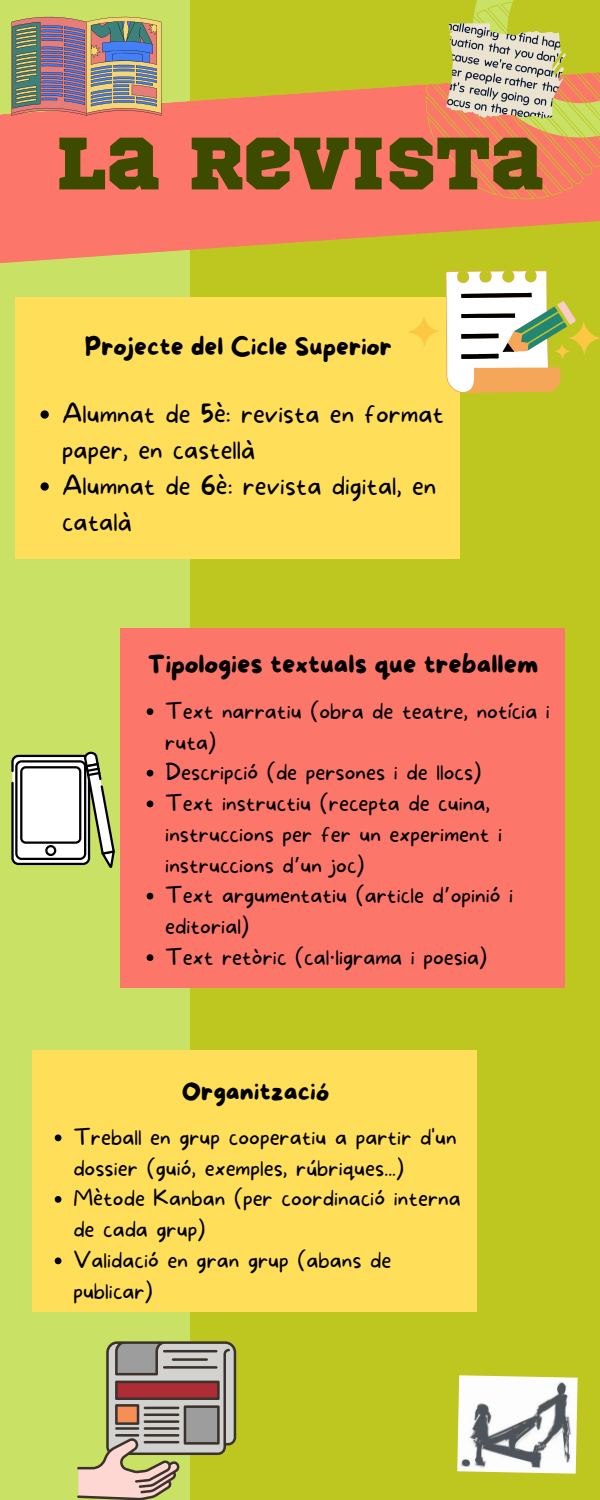
<style>
.page{position:relative;width:600px;height:1500px;background:#bec720}
.page>*{position:absolute;margin:0;border:0;box-sizing:border-box;transform-origin:0 0}
.t1{font:74px "Sports World";color:#3c4b00}
.t2{font:100 26px/36px "More Sugar";color:#000}
.t3{font:26px "More Sugar";color:#000}
.t4{font:25px "More Sugar";color:#000}
.t5{font:100 22px/30.8px "More Sugar";color:#000}
.s1{font-family:"Noto Sans Gurmukhi";font-weight:400}
.s2{font-family:"Noto Sans";font-weight:400}
</style>
<div class="page">
<div style="left:0;top:0;width:190px;height:1499px;background:#c9e265"></div>
<svg style="left:0;top:71px;width:600px;height:192px;fill:#fc766a"></svg>
<div style="left:16px;top:297px;width:444px;height:262px;background:#ffde59"></div>
<div style="left:120px;top:628px;width:445px;height:360px;background:#fc766a"></div>
<div style="left:33px;top:1050px;width:444px;height:261px;background:#ffde59"></div>
<img style="left:457px;top:1375px;width:121px;height:99px">
<svg style="left:11px;top:16px;width:150px;height:100px;background:#978783"></svg>
<svg style="left:419px;top:0;width:181px;height:219px"></svg>
<svg style="left:11px;top:752px;width:104px;height:116px"></svg>
<svg style="left:77px;top:1341px;width:159px;height:159px"></svg>
<hr style="left:144px;top:1407px;width:35px;height:2px;background:#3a322b">
<hr style="left:144px;top:1414px;width:35px;height:2px;background:#3a322b">
<hr style="left:144px;top:1420px;width:35px;height:3px;background:#3a322b">
<hr style="left:144px;top:1427px;width:35px;height:3px;background:#3a322b">
<hr style="left:144px;top:1434px;width:35px;height:3px;background:#3a322b">
<hr style="left:144px;top:1441px;width:35px;height:2px;background:#3a322b">
<hr style="left:115px;top:1427px;width:24px;height:3px;background:#3a322b">
<hr style="left:115px;top:1434px;width:24px;height:3px;background:#3a322b">
<svg style="left:409px;top:317px;width:30px;height:30px"></svg>
<svg style="left:446px;top:271px;width:154px;height:122px"></svg>
<svg style="left:41px;top:410px;width:8px;height:9px"></svg>
<svg style="left:41px;top:482px;width:8px;height:9px"></svg>
<svg style="left:147px;top:708px;width:6px;height:7px"></svg>
<svg style="left:147px;top:770px;width:6px;height:7px"></svg>
<svg style="left:147px;top:801px;width:6px;height:6px"></svg>
<svg style="left:147px;top:893px;width:6px;height:7px"></svg>
<svg style="left:147px;top:954px;width:6px;height:7px"></svg>
<svg style="left:55px;top:1134px;width:6px;height:7px"></svg>
<svg style="left:55px;top:1196px;width:6px;height:7px"></svg>
<svg style="left:55px;top:1257px;width:6px;height:7px"></svg>
<h1 class="t1" style="left:56px;top:130px;width:489px">LA REVISTA</h1>
<p class="t4" style="left:85px;top:333px;width:309px">Projecte del Cicle Superior</p>
<p class="t2" style="left:62px;top:397px;width:383px">Alumnat de 5è: revista en format paper, en castellà<br>Alumnat de 6è: revista digital, en català</p>
<p class="t3" style="left:148px;top:650px;width:392px">Tipologies textuals que treballem</p>
<p class="t5" style="left:165px;top:696px;width:386px">Text narratiu (obra de teatre, notícia i ruta)<br>Descripció (de persones i de llocs)<br>Text instructiu (recepta de cuina, instruccions per fer un experiment i instruccions d<span class="s1">’</span>un joc)<br>Text argumentatiu (article d<span class="s1">’</span>opinió i editorial)<br>Text retòric (cal<span class="s2">·</span>ligrama i poesia)</p>
<p class="t4" style="left:182px;top:1078px;width:149px">Organització</p>
<p class="t5" style="left:73px;top:1123px;width:389px">Treball en grup cooperatiu a partir d'un dossier (guió, exemples, rúbriques...)<br>Mètode Kanban (per coordinació interna de cada grup)<br>Validació en gran grup (abans de publicar)</p>
</div>
